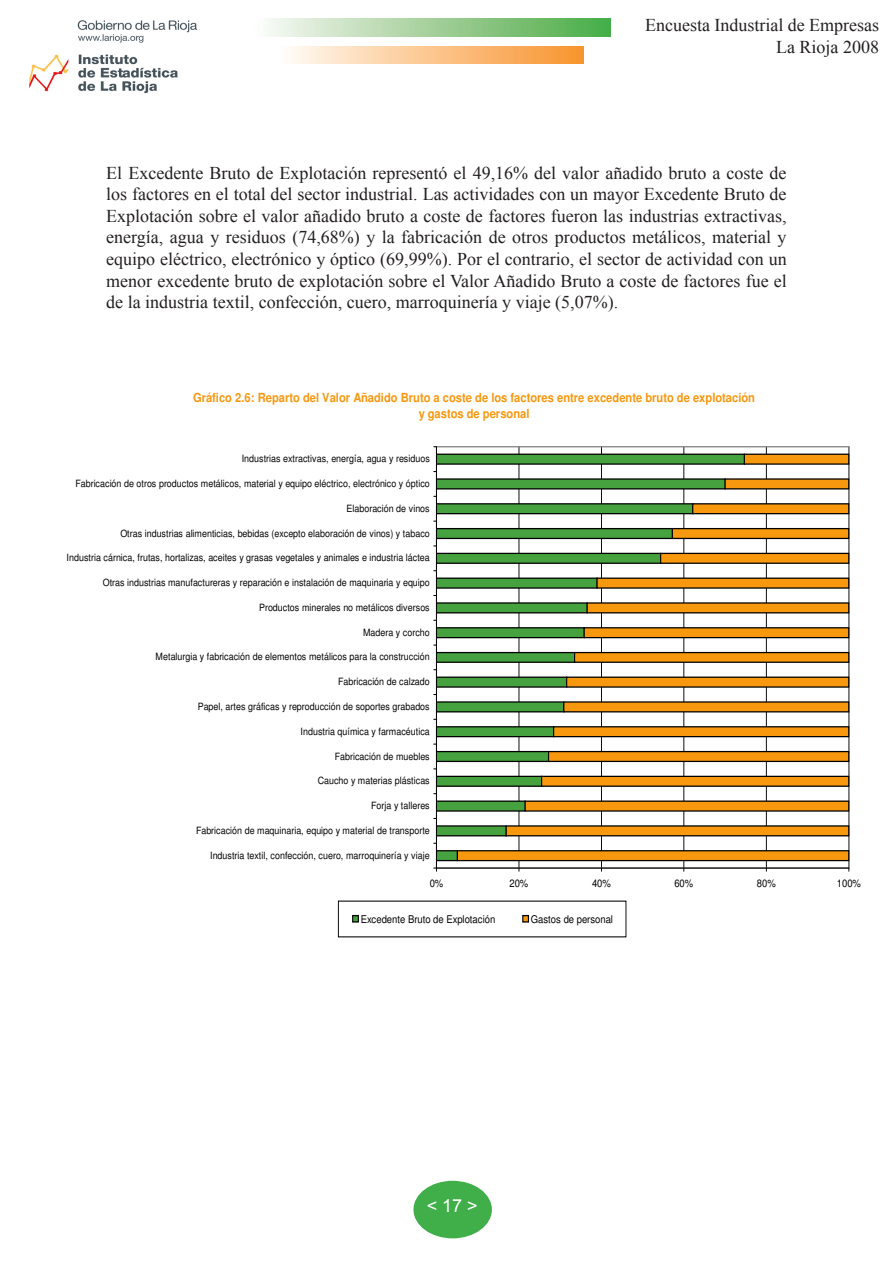
<style>
.page{position:relative;width:893px;height:1263px;background:#fff}
.page>*{position:absolute;margin:0;border:0;box-sizing:border-box;transform-origin:0 0}
.t1{font:18px/21.6px "Times New Roman";color:#231f20;text-align:right}
.t2{font:18px "Arial";color:#fff}
.t3{font:700 12.6px/16.4px "Helvetica";color:#f7980f;text-align:center;scale:.89 1}
.t4{font:10.65px "Helvetica";letter-spacing:-.005em;color:#000;scale:.89 1}
.t5{font:10.05px "Helvetica";color:#000;scale:.89 1}
</style>
<div class="page">
<div style="left:413px;top:1181px;width:79px;height:57px;background:#40ae49;border-radius:50%"></div>
<img style="left:29px;top:20px;width:169px;height:74px">
<div style="left:278px;top:46px;width:306px;height:17px;background:linear-gradient(to right,#fffcf7,#f8932c)"></div>
<div style="left:252px;top:19px;width:359px;height:17px;background:linear-gradient(to right,#fefaf8,#49aa43)"></div>
<svg style="left:337px;top:446px;width:513px;height:492px"></svg>
<h1 class="t1" style="left:645px;top:14px;width:236px">Encuesta Industrial de Empresas<br>La Rioja 2008</h1>
<p class="t1" style="left:106px;top:161px;width:682px;text-align:justify">El Excedente Bruto de Explotación representó el 49,16% del valor añadido bruto a coste de los factores en el total del sector industrial. Las actividades con un mayor Excedente Bruto de Explotación sobre el valor añadido bruto a coste de factores fueron las industrias extractivas, energía, agua y residuos (74,68%) y la fabricación de otros productos metálicos, material y equipo eléctrico, electrónico y óptico (69,99%). Por el contrario, el sector de actividad con un menor excedente bruto de explotación sobre el Valor Añadido Bruto a coste de factores fue el de la industria textil, confección, cuero, marroquinería y viaje (5,07%).</p>
<p class="t3" style="left:193px;top:390px;width:633px">Gráfico 2.6: Reparto del Valor Añadido Bruto a coste de los factores entre excedente bruto de explotación y gastos de personal</p>
<p class="t5" style="left:242px;top:453px;width:213px">Industrias extractivas, energía, agua y residuos</p>
<p class="t5" style="left:75px;top:477px;width:400px">Fabricación de otros productos metálicos, material y equipo eléctrico, electrónico y óptico</p>
<p class="t5" style="left:347px;top:502px;width:95px">Elaboración de vinos</p>
<p class="t5" style="left:120px;top:527px;width:349px">Otras industrias alimenticias, bebidas (excepto elaboración de vinos) y tabaco</p>
<p class="t5" style="left:67px;top:552px;width:410px">Industria cárnica, frutas, hortalizas, aceites y grasas vegetales y animales e industria láctea</p>
<p class="t5" style="left:103px;top:576px;width:369px">Otras industrias manufactureras y reparación e instalación de maquinaria y equipo</p>
<p class="t5" style="left:259px;top:601px;width:193px">Productos minerales no metálicos diversos</p>
<p class="t5" style="left:363px;top:626px;width:76px">Madera y corcho</p>
<p class="t5" style="left:156px;top:651px;width:310px">Metalurgia y fabricación de elementos metálicos para la construcción</p>
<p class="t5" style="left:338px;top:675px;width:105px">Fabricación de calzado</p>
<p class="t5" style="left:198px;top:700px;width:262px">Papel, artes gráficas y reproducción de soportes grabados</p>
<p class="t5" style="left:301px;top:725px;width:147px">Industria química y farmacéutica</p>
<p class="t5" style="left:335px;top:750px;width:108px">Fabricación de muebles</p>
<p class="t5" style="left:318px;top:775px;width:127px">Caucho y materias plásticas</p>
<p class="t5" style="left:371px;top:799px;width:67px">Forja y talleres</p>
<p class="t5" style="left:196px;top:824px;width:264px">Fabricación de maquinaria, equipo y material de transporte</p>
<p class="t5" style="left:210px;top:849px;width:248px">Industria textil, confección, cuero, marroquinería y viaje</p>
<p class="t4" style="left:430px;top:876px;width:17px">0%</p>
<p class="t4" style="left:509px;top:876px;width:23px">20%</p>
<p class="t4" style="left:592px;top:876px;width:23px">40%</p>
<p class="t4" style="left:674px;top:876px;width:23px">60%</p>
<p class="t4" style="left:757px;top:876px;width:23px">80%</p>
<p class="t4" style="left:837px;top:876px;width:29px">100%</p>
<p class="t4" style="left:361px;top:912px;width:153px">Excedente Bruto de Explotación</p>
<p class="t4" style="left:531px;top:912px;width:94px">Gastos de personal</p>
<h1 class="t2" style="left:427px;top:1194px;width:53px">&lt; 17 &gt;</h1>
</div>
